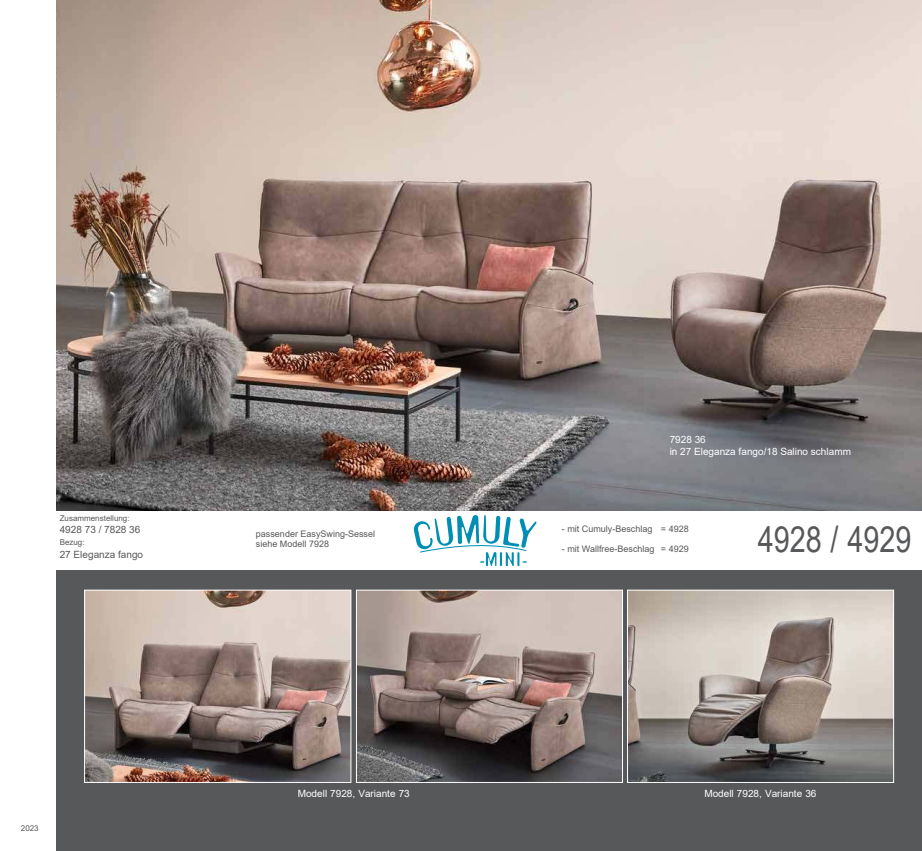
<style>
.page{position:relative;width:922px;height:851px;background:#fff}
.page>*{position:absolute;margin:0;border:0;box-sizing:border-box;transform-origin:0 0}
.t1{font:36px "Arial";color:#57585a;scale:.8 1}
.t2{font:10px/12px "Arial";color:#fff}
.t3{font:10px "Arial";color:#57585a}
.t4{font:9px/10px "Arial";color:#57585a}
.t5{font:8px "Arial";color:#57585a}
</style>
<div class="page">
<div style="left:57px;top:570px;width:864px;height:280px;background:#57585a"></div>
<svg style="left:414px;top:515px;width:122px;height:51px"></svg>
<img style="left:57px;top:0;width:864px;height:510px">
<img style="left:629px;top:591px;width:262px;height:189px">
<div style="left:627px;top:589px;width:266px;height:193px;border:1px solid #fff"></div>
<img style="left:358px;top:591px;width:263px;height:189px">
<div style="left:356px;top:589px;width:267px;height:193px;border:1px solid #fff"></div>
<img style="left:86px;top:591px;width:263px;height:189px">
<div style="left:84px;top:589px;width:267px;height:193px;border:1px solid #fff"></div>
<p class="t5" style="left:60px;top:515px;width:71px">Zusammenstellung:</p>
<p class="t3" style="left:60px;top:526px;width:82px">4928 73 / 7828 36</p>
<p class="t5" style="left:60px;top:539px;width:26px">Bezug:</p>
<p class="t3" style="left:60px;top:550px;width:85px">27 Eleganza fango</p>
<p class="t5" style="left:21px;top:825px;width:19px">2023</p>
<p class="t4" style="left:256px;top:529px;width:121px">passender EasySwing-Sessel siehe Modell 7928</p>
<p class="t2" style="left:669px;top:434px;width:183px">7928 36<br>in 27 Eleganza fango/18 Salino schlamm</p>
<p class="t4" style="left:561px;top:524px;width:128px">- mit Cumuly-Beschlag = 4928</p>
<p class="t4" style="left:561px;top:544px;width:128px">- mit Wallfree-Beschlag = 4929</p>
<h1 class="t1" style="left:757px;top:525px;width:194px">4928 / 4929</h1>
<p class="t2" style="left:298px;top:788px;width:114px">Modell 7928, Variante 73</p>
<p class="t2" style="left:704px;top:788px;width:114px">Modell 7928, Variante 36</p>
</div>
